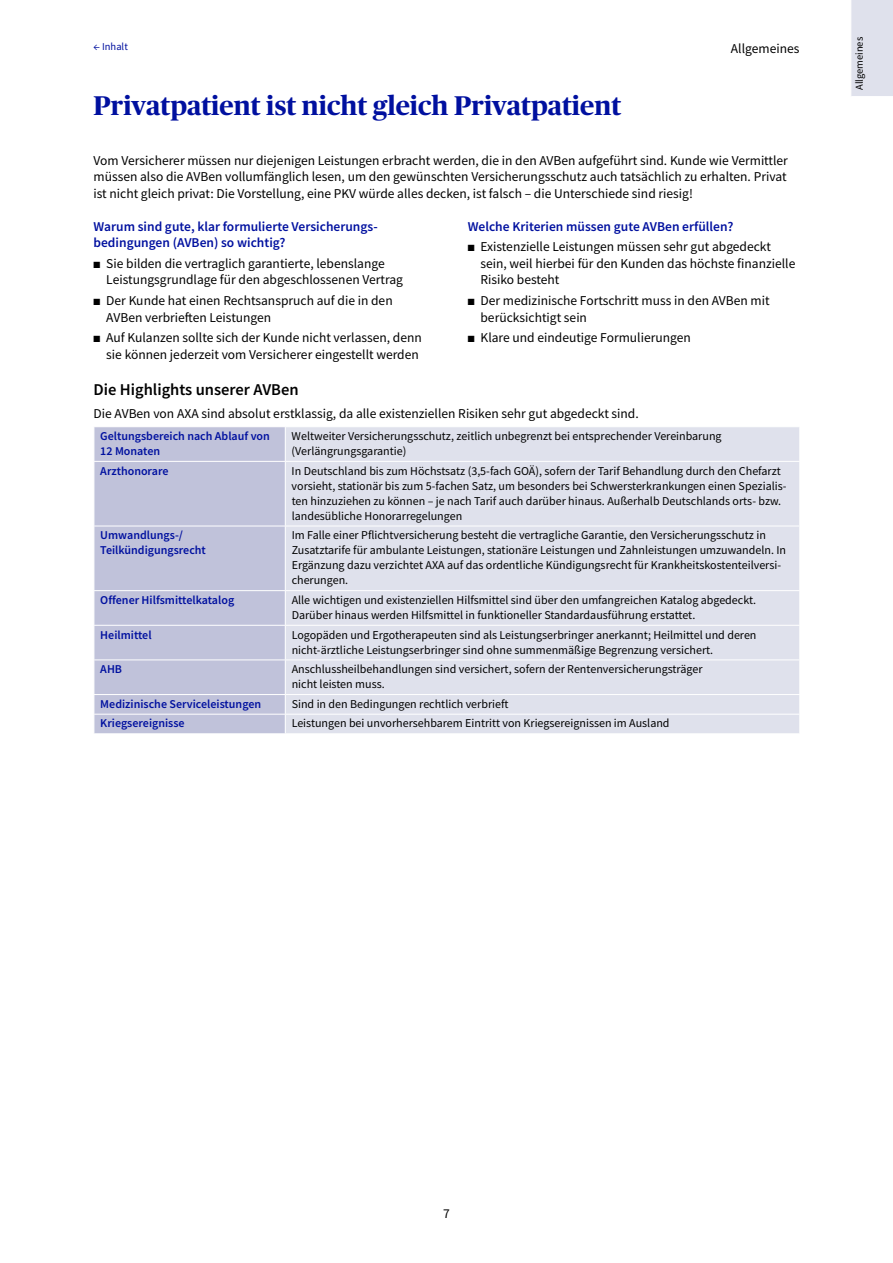
<style>
.page{position:relative;width:893px;height:1263px;background:#fff}
.page>*{position:absolute;margin:0;border:0;box-sizing:border-box;transform-origin:0 0}
.t1{font:700 27px "Publico Headline";color:#00109f}
.t2{font:600 16.5px "Source Sans Pro";color:#000}
.t3{font:13.5px/16.5px "Source Sans Pro";color:#000}
.t4{font:600 13.5px/16.5px "Source Sans Pro";color:#00109f}
.t5{font:12px/15px "Source Sans Pro";color:#000}
.t6{font:600 12px/15px "Source Sans Pro";color:#00109f}
.t7{font:10.5px "Source Sans Pro";color:#000}
.t8{font:10.5px "Source Sans Pro";color:#00109f}
</style>
<div class="page">
<div style="left:851px;top:1px;width:42px;height:95px;background:#dfe1ec"></div>
<div style="left:95px;top:427px;width:190px;height:306px;background:#c0c2da"></div>
<div style="left:286px;top:427px;width:513px;height:306px;background:#dfe1ec"></div>
<hr style="left:285px;top:461px;width:515px;height:1px;background:#fff">
<hr style="left:285px;top:526px;width:515px;height:1px;background:#fff">
<hr style="left:285px;top:590px;width:515px;height:1px;background:#fff">
<hr style="left:285px;top:625px;width:515px;height:1px;background:#fff">
<hr style="left:285px;top:659px;width:515px;height:1px;background:#fff">
<hr style="left:285px;top:694px;width:515px;height:1px;background:#fff">
<hr style="left:285px;top:714px;width:515px;height:1px;background:#fff">
<hr style="left:94px;top:461px;width:191px;height:1px;background:#fff">
<hr style="left:94px;top:526px;width:191px;height:1px;background:#fff">
<hr style="left:94px;top:590px;width:191px;height:1px;background:#fff">
<hr style="left:94px;top:625px;width:191px;height:1px;background:#fff">
<hr style="left:94px;top:659px;width:191px;height:1px;background:#fff">
<hr style="left:94px;top:694px;width:191px;height:1px;background:#fff">
<hr style="left:94px;top:714px;width:191px;height:1px;background:#fff">
<svg style="left:94px;top:695px;width:1px;height:38px"></svg>
<p class="t8" style="left:94px;top:40px;width:36px">← Inhalt</p>
<p class="t7" style="left:853px;top:90px;width:55px;rotate:-90deg">Allgemeines</p>
<h1 class="t1" style="left:94px;top:86px;width:529px">Privatpatient ist nicht gleich Privatpatient</h1>
<p class="t3" style="left:94px;top:152px;width:696px;text-align:justify">Vom Versicherer müssen nur diejenigen Leistungen erbracht werden, die in den AVBen aufgeführt sind. Kunde wie Vermittler müssen also die AVBen vollumfänglich lesen, um den gewünschten Versicherungsschutz auch tatsächlich zu erhalten. Privat ist nicht gleich privat: Die Vorstellung, eine PKV würde alles decken, ist falsch – die Unterschiede sind riesig!</p>
<p class="t4" style="left:94px;top:218px;width:286px">Warum sind gute, klar formulierte Versicherungs&shy;bedingungen (AVBen) so wichtig?</p>
<p class="t3" style="left:106px;top:255px;width:298px;text-indent:-13px">■ Sie bilden die vertraglich garantierte, lebenslange<br>Leistungsgrundlage für den abgeschlossenen Vertrag</p>
<p class="t3" style="left:106px;top:292px;width:288px;text-indent:-13px">■ Der Kunde hat einen Rechtsanspruch auf die in den<br>AVBen verbrieften Leistungen</p>
<p class="t3" style="left:94px;top:330px;width:330px;text-align:right">■ Auf Kulanzen sollte sich der Kunde nicht verlassen, denn sie können jederzeit vom Versicherer eingestellt werden</p>
<p class="t3" style="left:731px;top:40px;width:70px">Allgemeines</p>
<p class="t4" style="left:468px;top:218px;width:267px">Welche Kriterien müssen gute AVBen erfüllen?</p>
<p class="t3" style="left:480px;top:239px;width:316px;text-indent:-13px">■ Existenzielle Leistungen müssen sehr gut abgedeckt sein, weil hierbei für den Kunden das höchste finanzielle<br>Risiko besteht</p>
<p class="t3" style="left:480px;top:292px;width:291px;text-indent:-13px">■ Der medizinische Fortschritt muss in den AVBen mit berücksichtigt sein</p>
<p class="t3" style="left:468px;top:330px;width:225px">■ Klare und eindeutige Formulierungen</p>
<h2 class="t2" style="left:94px;top:379px;width:207px">Die Highlights unserer AVBen</h2>
<p class="t3" style="left:94px;top:405px;width:547px">Die AVBen von AXA sind absolut erstklassig, da alle existenziellen Risiken sehr gut abgedeckt sind.</p>
<p class="t6" style="left:100px;top:428px;width:171px">Geltungsbereich nach Ablauf von<br>12 Monaten</p>
<p class="t5" style="left:292px;top:428px;width:431px">Weltweiter Versicherungsschutz, zeitlich unbegrenzt bei entsprechender Vereinbarung (Verlängrungsgarantie)</p>
<p class="t6" style="left:100px;top:463px;width:70px">Arzthonorare</p>
<p class="t5" style="left:292px;top:463px;width:496px">In Deutschland bis zum Höchstsatz (3,5-fach GOÄ), sofern der Tarif Behandlung durch den Chefarzt vorsieht, stationär bis zum 5-fachen Satz, um besonders bei Schwersterkrankungen einen Spezialis&shy;ten hinzuziehen zu können – je nach Tarif auch darüber hinaus. Außerhalb Deutschlands orts- bzw. landesübliche Honorarregelungen</p>
<p class="t6" style="left:100px;top:528px;width:107px">Umwandlungs-/<br>Teilkündigungsrecht</p>
<p class="t5" style="left:292px;top:528px;width:496px">Im Falle einer Pflichtversicherung besteht die vertragliche Garantie, den Versicherungsschutz in Zusatztarife für ambulante Leistungen, stationäre Leistungen und Zahnleistungen umzuwandeln. In Ergänzung dazu verzichtet AXA auf das ordentliche Kündigungsrecht für Krankheitskostenteilversi&shy;cherungen.</p>
<p class="t6" style="left:100px;top:592px;width:135px">Offener Hilfsmittelkatalog</p>
<p class="t5" style="left:292px;top:592px;width:466px">Alle wichtigen und existenziellen Hilfsmittel sind über den umfangreichen Katalog abgedeckt.<br>Darüber hinaus werden Hilfsmittel in funktioneller Standardausführung erstattet.</p>
<p class="t6" style="left:100px;top:627px;width:53px">Heilmittel</p>
<p class="t5" style="left:292px;top:627px;width:466px">Logopäden und Ergotherapeuten sind als Leistungserbringer anerkannt; Heilmittel und deren nicht-ärztliche Leistungserbringer sind ohne summenmäßige Begrenzung versichert.</p>
<p class="t6" style="left:100px;top:661px;width:23px">AHB</p>
<p class="t5" style="left:292px;top:662px;width:412px">Anschlussheilbehandlungen sind versichert, sofern der Rentenversicherungsträger nicht leisten muss.</p>
<p class="t6" style="left:100px;top:696px;width:162px">Medizinische Serviceleistungen</p>
<p class="t5" style="left:292px;top:696px;width:218px">Sind in den Bedingungen rechtlich verbrieft</p>
<p class="t6" style="left:100px;top:716px;width:86px">Kriegsereignisse</p>
<p class="t5" style="left:292px;top:716px;width:379px">Leistungen bei unvorhersehbarem Eintritt von Kriegsereignissen im Ausland</p>
<p class="t3" style="left:443px;top:1205px;width:8px">7</p>
</div>
